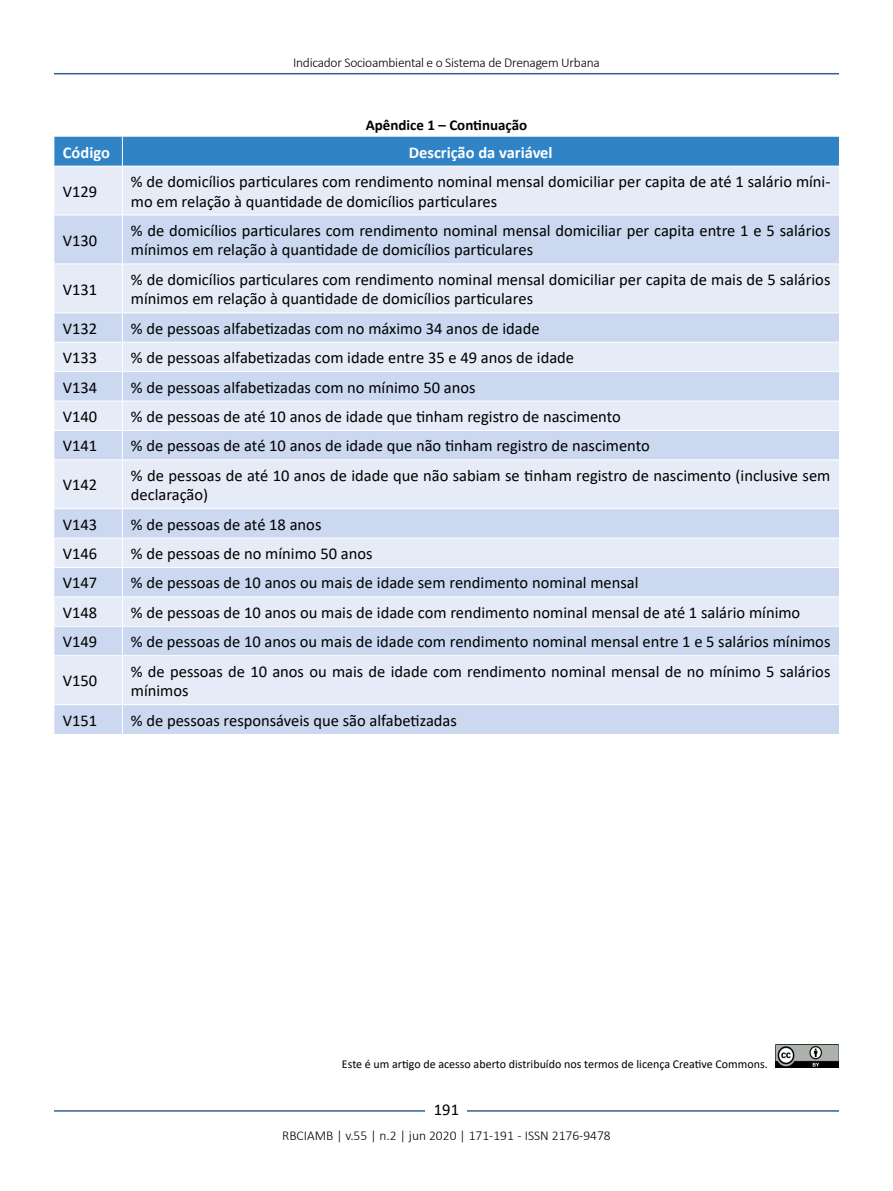
<style>
.page{position:relative;width:893px;height:1191px;background:#fff}
.page>*{position:absolute;margin:0;border:0;box-sizing:border-box;transform-origin:0 0}
.t1{font:16.5px/19.5px "Calibri";color:#000}
.t2{font:700 16.5px "Calibri";color:#fff}
.t3{font:700 15px "Calibri";color:#000}
.t4{font:300 13.5px "Calibri";letter-spacing:-.02em;color:#000}
.t5{font:300 13.5px "Calibri";color:#000}
.t6{font:12px "Calibri";color:#000}
</style>
<div class="page">
<hr style="left:54px;top:73px;width:785px;height:1px;background:#365f92">
<hr style="left:54px;top:1110px;width:785px;height:1px;background:#365f92">
<div style="left:426px;top:1096px;width:41px;height:26px;background:#fff"></div>
<div style="left:54px;top:167px;width:785px;height:48px;background:#e6ebf8"></div>
<svg style="left:54px;top:216px;width:785px;height:518px;background:#dae3f4"></svg>
<div style="left:54px;top:137px;width:785px;height:29px;background:#3084c6"></div>
<hr style="left:122px;top:166px;width:1px;height:49px;background:#fff">
<hr style="left:122px;top:215px;width:1px;height:48px;background:#fff">
<hr style="left:54px;top:263px;width:68px;height:1px;background:#fff">
<hr style="left:122px;top:263px;width:717px;height:1px;background:#fff">
<hr style="left:122px;top:264px;width:1px;height:48px;background:#fff">
<hr style="left:54px;top:312px;width:68px;height:1px;background:#fff">
<hr style="left:122px;top:312px;width:717px;height:1px;background:#fff">
<hr style="left:54px;top:342px;width:68px;height:1px;background:#fff">
<hr style="left:122px;top:342px;width:717px;height:1px;background:#fff">
<hr style="left:54px;top:371px;width:68px;height:1px;background:#fff">
<hr style="left:122px;top:371px;width:717px;height:1px;background:#fff">
<hr style="left:54px;top:400px;width:68px;height:1px;background:#fff">
<hr style="left:122px;top:400px;width:717px;height:1px;background:#fff">
<hr style="left:54px;top:430px;width:68px;height:1px;background:#fff">
<hr style="left:122px;top:430px;width:717px;height:1px;background:#fff">
<svg style="left:122px;top:313px;width:1px;height:146px"></svg>
<hr style="left:54px;top:459px;width:68px;height:1px;background:#fff">
<hr style="left:122px;top:459px;width:717px;height:1px;background:#fff">
<hr style="left:122px;top:460px;width:1px;height:48px;background:#fff">
<hr style="left:54px;top:508px;width:68px;height:1px;background:#fff">
<hr style="left:122px;top:508px;width:717px;height:1px;background:#fff">
<hr style="left:54px;top:538px;width:68px;height:1px;background:#fff">
<hr style="left:122px;top:538px;width:717px;height:1px;background:#fff">
<hr style="left:54px;top:567px;width:68px;height:1px;background:#fff">
<hr style="left:122px;top:567px;width:717px;height:1px;background:#fff">
<hr style="left:54px;top:596px;width:68px;height:1px;background:#fff">
<hr style="left:122px;top:596px;width:717px;height:1px;background:#fff">
<hr style="left:54px;top:626px;width:68px;height:1px;background:#fff">
<hr style="left:122px;top:626px;width:717px;height:1px;background:#fff">
<svg style="left:122px;top:509px;width:1px;height:146px"></svg>
<hr style="left:54px;top:655px;width:68px;height:1px;background:#fff">
<hr style="left:122px;top:655px;width:717px;height:1px;background:#fff">
<hr style="left:122px;top:656px;width:1px;height:48px;background:#fff">
<hr style="left:54px;top:704px;width:68px;height:1px;background:#fff">
<hr style="left:122px;top:704px;width:717px;height:1px;background:#fff">
<svg style="left:122px;top:705px;width:1px;height:29px"></svg>
<img style="left:775px;top:1044px;width:64px;height:23px">
<p class="t4" style="left:293px;top:54px;width:308px">Indicador Socioambiental e o Sistema de Drenagem Urbana</p>
<p class="t3" style="left:366px;top:115px;width:163px">Apêndice 1 – Continuação</p>
<p class="t2" style="left:63px;top:140px;width:49px">Código</p>
<p class="t2" style="left:409px;top:140px;width:145px">Descrição da variável</p>
<p class="t1" style="left:63px;top:181px;width:36px">V129</p>
<p class="t1" style="left:131px;top:171px;width:701px">% de domicílios particulares com rendimento nominal mensal domiciliar per capita de até 1 salário míni&shy;mo em relação à quantidade de domicílios particulares</p>
<p class="t1" style="left:63px;top:230px;width:36px">V130</p>
<p class="t1" style="left:131px;top:220px;width:701px">% de domicílios particulares com rendimento nominal mensal domiciliar per capita entre 1 e 5 salários mínimos em relação à quantidade de domicílios particulares</p>
<p class="t1" style="left:63px;top:279px;width:36px">V131</p>
<p class="t1" style="left:131px;top:269px;width:701px">% de domicílios particulares com rendimento nominal mensal domiciliar per capita de mais de 5 salários mínimos em relação à quantidade de domicílios particulares</p>
<p class="t1" style="left:63px;top:318px;width:36px">V132</p>
<p class="t1" style="left:131px;top:318px;width:410px">% de pessoas alfabetizadas com no máximo 34 anos de idade</p>
<p class="t1" style="left:63px;top:347px;width:36px">V133</p>
<p class="t1" style="left:131px;top:347px;width:445px">% de pessoas alfabetizadas com idade entre 35 e 49 anos de idade</p>
<p class="t1" style="left:63px;top:377px;width:36px">V134</p>
<p class="t1" style="left:131px;top:377px;width:346px">% de pessoas alfabetizadas com no mínimo 50 anos</p>
<p class="t1" style="left:63px;top:406px;width:36px">V140</p>
<p class="t1" style="left:131px;top:406px;width:491px">% de pessoas de até 10 anos de idade que tinham registro de nascimento</p>
<p class="t1" style="left:63px;top:436px;width:36px">V141</p>
<p class="t1" style="left:131px;top:436px;width:520px">% de pessoas de até 10 anos de idade que não tinham registro de nascimento</p>
<p class="t1" style="left:63px;top:475px;width:36px">V142</p>
<p class="t1" style="left:131px;top:465px;width:701px">% de pessoas de até 10 anos de idade que não sabiam se tinham registro de nascimento (inclusive sem declaração)</p>
<p class="t1" style="left:63px;top:514px;width:36px">V143</p>
<p class="t1" style="left:131px;top:514px;width:192px">% de pessoas de até 18 anos</p>
<p class="t1" style="left:63px;top:543px;width:36px">V146</p>
<p class="t1" style="left:131px;top:543px;width:243px">% de pessoas de no mínimo 50 anos</p>
<p class="t1" style="left:63px;top:573px;width:36px">V147</p>
<p class="t1" style="left:131px;top:573px;width:509px">% de pessoas de 10 anos ou mais de idade sem rendimento nominal mensal</p>
<p class="t1" style="left:63px;top:602px;width:36px">V148</p>
<p class="t1" style="left:131px;top:602px;width:671px">% de pessoas de 10 anos ou mais de idade com rendimento nominal mensal de até 1 salário mínimo</p>
<p class="t1" style="left:63px;top:631px;width:36px">V149</p>
<p class="t1" style="left:131px;top:631px;width:701px">% de pessoas de 10 anos ou mais de idade com rendimento nominal mensal entre 1 e 5 salários mínimos</p>
<p class="t1" style="left:63px;top:670px;width:36px">V150</p>
<p class="t1" style="left:131px;top:661px;width:701px">% de pessoas de 10 anos ou mais de idade com rendimento nominal mensal de no mínimo 5 salários mínimos</p>
<p class="t1" style="left:63px;top:710px;width:36px">V151</p>
<p class="t1" style="left:131px;top:710px;width:328px">% de pessoas responsáveis que são alfabetizadas</p>
<p class="t6" style="left:342px;top:1055px;width:427px">Este é um artigo de acesso aberto distribuído nos termos de licença Creative Commons.</p>
<p class="t1" style="left:434px;top:1099px;width:27px">191</p>
<p class="t5" style="left:282px;top:1126px;width:330px">RBCIAMB | v.55 | n.2 | jun 2020 | 171-191 - ISSN 2176-9478</p>
</div>
